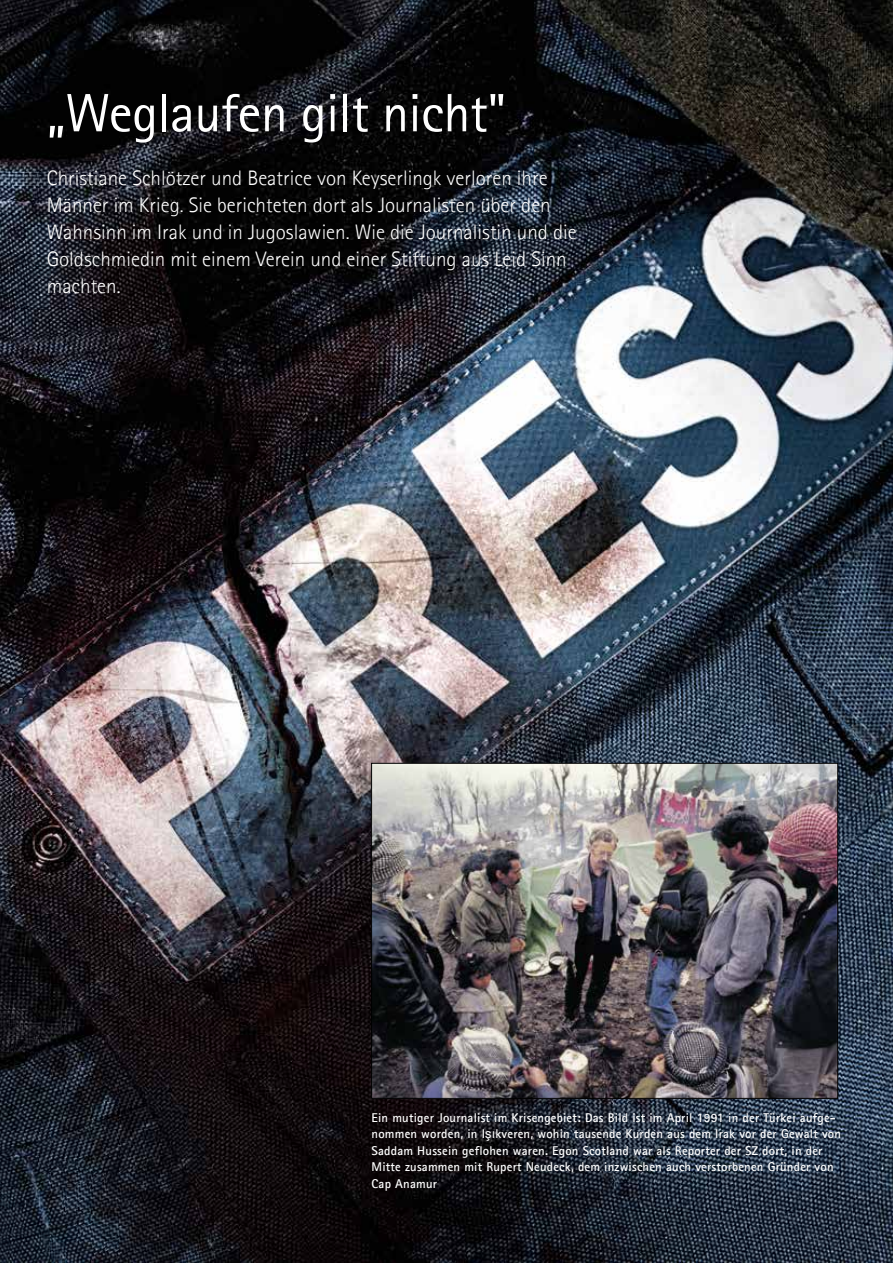
<style>
.page{position:relative;width:893px;height:1263px;background:#fff}
.page>*{position:absolute;margin:0;border:0;box-sizing:border-box;transform-origin:0 0}
.t1{font:54px "Agfa Rotis Sans Serif";letter-spacing:-.01em;color:#fff}
.t2{font:300 21px/27px "Agfa Rotis Sans Serif";color:#fff}
.t3{font:700 12.75px/16.5px "Agfa Rotis Sans Serif";letter-spacing:.015em;color:#fff}
.s1{font-family:"Arial";font-weight:400}
</style>
<div class="page">
<img style="left:0;top:0;width:893px;height:1263px">
<img style="left:373px;top:765px;width:463px;height:332px">
<div style="left:371px;top:763px;width:467px;height:336px;border:1px solid #000"></div>
<h1 class="t1" style="left:47px;top:81px;width:461px">„Weglaufen gilt nicht"</h1>
<p class="t2" style="left:47px;top:165px;width:531px">Christiane Schlötzer und Beatrice von Keyserlingk verloren ihre Männer im Krieg. Sie berichteten dort als Journalisten über den Wahnsinn im Irak und in Jugoslawien. Wie die Journalistin und die Goldschmiedin mit einem Verein und einer Stiftung aus Leid Sinn machten.</p>
<p class="t3" style="left:372px;top:1109px;width:471px">Ein mutiger Journalist im Krisengebiet: Das Bild ist im April 1991 in der Türkei aufge&shy;nommen worden, in I<span class="s1">şı</span>kveren, wohin tausende Kurden aus dem Irak vor der Gewalt von Saddam Hussein geflohen waren. Egon Scotland war als Reporter der SZ dort, in der Mitte zusammen mit Rupert Neudeck, dem inzwischen auch verstorbenen Gründer von Cap Anamur</p>
</div>
